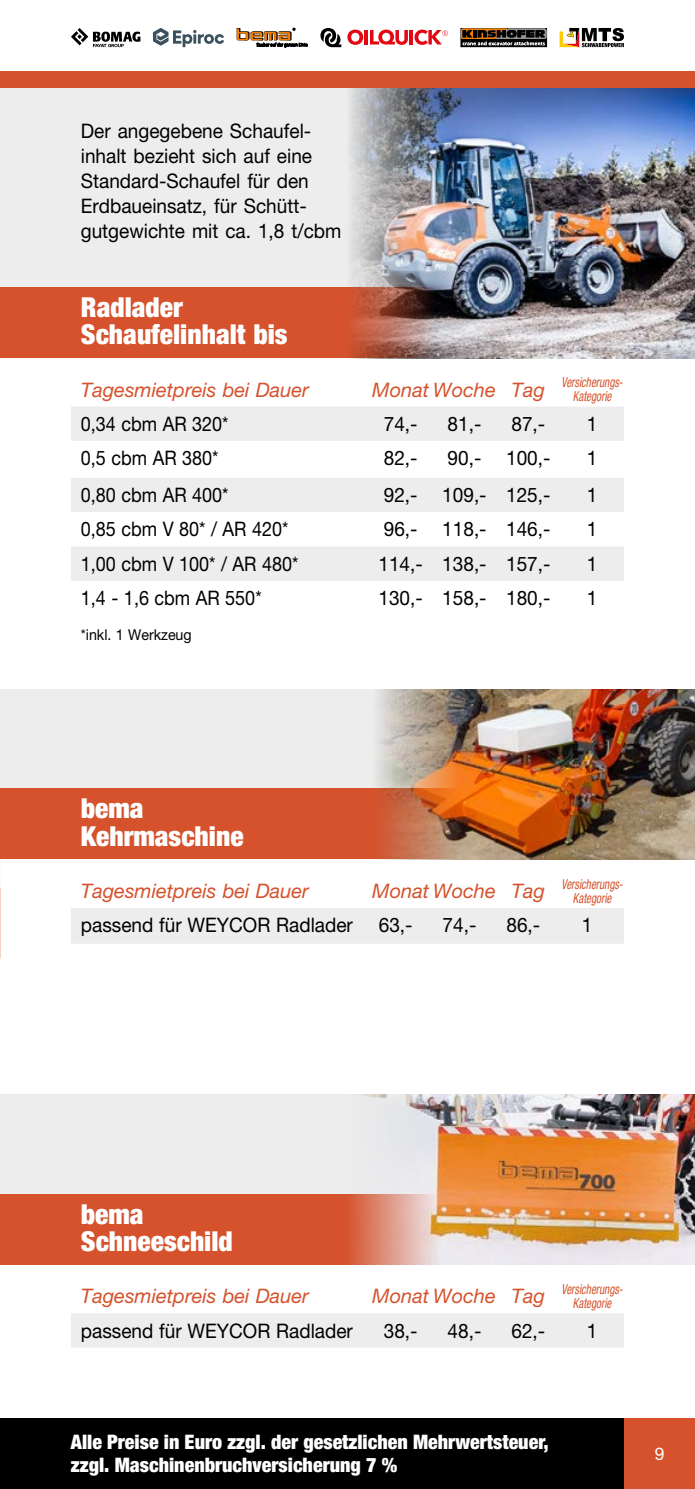
<style>
.page{position:relative;width:695px;height:1489px;background:#fff}
.page>*{position:absolute;margin:0;border:0;box-sizing:border-box;transform-origin:0 0}
.t1{font:900 condensed 27.5px/27.5px "Helvetica Neue LT Pro";color:#fff}
.t2{font:20px/25px "Helvetica Neue LT Pro";color:#000;scale:.95 1}
.t3{font:italic 20px "Helvetica Neue LT Pro";color:#d5522c}
.t4{font:20px "Helvetica Neue LT Pro";color:#000;scale:.9 1}
.t5{font:900 condensed 20px/22.5px "Helvetica Neue LT Pro";color:#fff}
.t6{font:17.5px "Helvetica Neue LT Pro";color:#fff}
.t7{font:15px "Helvetica Neue LT Pro";color:#000;scale:.95 1}
.t8{font:italic condensed 13.75px/13.8px "Helvetica Neue LT Pro";color:#d5522c;text-align:center;scale:.8 1}
</style>
<div class="page">
<div style="left:0;top:1417px;width:694px;height:71px;background:#000"></div>
<div style="left:624px;top:1417px;width:70px;height:71px;background:#d5522c"></div>
<div style="left:0;top:71px;width:694px;height:18px;background:#d5522c"></div>
<div style="left:0;top:89px;width:694px;height:198px;background:#ededed"></div>
<div style="left:0;top:287px;width:694px;height:71px;background:#d5522c"></div>
<div style="left:0;top:689px;width:694px;height:99px;background:#ededed"></div>
<div style="left:0;top:788px;width:694px;height:71px;background:#d5522c"></div>
<img style="left:376px;top:689px;width:318px;height:170px">
<div style="left:71px;top:908px;width:553px;height:35px;background:#ededed"></div>
<div style="left:0;top:1094px;width:694px;height:99px;background:#ededed"></div>
<div style="left:0;top:1193px;width:694px;height:71px;background:#d5522c"></div>
<img style="left:344px;top:1094px;width:350px;height:170px">
<div style="left:71px;top:1313px;width:553px;height:34px;background:#ededed"></div>
<img style="left:350px;top:89px;width:344px;height:269px">
<hr style="left:0;top:101px;width:3px;height:264px;background:#000;opacity:.75">
<div style="left:71px;top:407px;width:553px;height:105px;background:#ededed"></div>
<svg style="left:71px;top:441px;width:553px;height:37px"></svg>
<svg style="left:71px;top:580px;width:553px;height:1px"></svg>
<div style="left:71px;top:547px;width:553px;height:33px;background:#ededed"></div>
<svg style="left:236px;top:28px;width:72px;height:19px"></svg>
<svg style="left:347px;top:30px;width:16px;height:15px"></svg>
<hr style="left:364px;top:30px;width:4px;height:14px;background:#e30613">
<svg style="left:370px;top:30px;width:38px;height:15px"></svg>
<hr style="left:409px;top:30px;width:4px;height:14px;background:#e30613">
<svg style="left:414px;top:30px;width:34px;height:15px"></svg>
<svg style="left:320px;top:28px;width:21px;height:19px"></svg>
<svg style="left:559px;top:28px;width:65px;height:19px"></svg>
<svg style="left:71px;top:28px;width:69px;height:19px"></svg>
<svg style="left:153px;top:28px;width:71px;height:19px"></svg>
<svg style="left:460px;top:28px;width:87px;height:19px"></svg>
<p class="t2" style="left:81px;top:118px;width:276px">Der angegebene Schaufel&shy;inhalt bezieht sich auf eine<br>Standard-Schaufel für den<br>Erdbaueinsatz, für Schütt&shy;gutgewichte mit ca. 1,8 t/cbm</p>
<h1 class="t1" style="left:81px;top:293px;width:208px">Radlader<br>Schaufelinhalt bis</h1>
<p class="t3" style="left:81px;top:377px;width:229px">Tagesmietpreis bei Dauer</p>
<p class="t3" style="left:372px;top:377px;width:174px">Monat Woche Tag</p>
<p class="t8" style="left:561px;top:376px;width:78px">Versicherungs-<br>Kategorie</p>
<p class="t4" style="left:81px;top:412px;width:165px">0,34 cbm AR 320*</p>
<p class="t2" style="left:383px;top:411px;width:37px">74,-</p>
<p class="t2" style="left:447px;top:411px;width:37px">81,-</p>
<p class="t2" style="left:511px;top:411px;width:37px">87,-</p>
<p class="t2" style="left:586px;top:411px;width:13px">1</p>
<p class="t4" style="left:81px;top:446px;width:154px">0,5 cbm AR 380*</p>
<p class="t2" style="left:383px;top:445px;width:37px">82,-</p>
<p class="t2" style="left:447px;top:445px;width:110px">90,- 100,-</p>
<p class="t2" style="left:586px;top:445px;width:13px">1</p>
<p class="t4" style="left:81px;top:483px;width:165px">0,80 cbm AR 400*</p>
<p class="t2" style="left:383px;top:482px;width:177px">92,- 109,- 125,-</p>
<p class="t2" style="left:586px;top:482px;width:13px">1</p>
<p class="t4" style="left:81px;top:517px;width:232px">0,85 cbm V 80* / AR 420*</p>
<p class="t2" style="left:383px;top:516px;width:177px">96,- 118,- 146,-</p>
<p class="t2" style="left:586px;top:516px;width:13px">1</p>
<p class="t4" style="left:81px;top:551px;width:243px">1,00 cbm V 100* / AR 480*</p>
<p class="t2" style="left:378px;top:551px;width:182px">114,- 138,- 157,-</p>
<p class="t2" style="left:586px;top:551px;width:13px">1</p>
<p class="t4" style="left:81px;top:586px;width:202px">1,4 - 1,6 cbm AR 550*</p>
<p class="t2" style="left:378px;top:585px;width:182px">130,- 158,- 180,-</p>
<p class="t2" style="left:586px;top:585px;width:13px">1</p>
<p class="t7" style="left:81px;top:625px;width:118px">*inkl. 1 Werkzeug</p>
<h1 class="t1" style="left:81px;top:794px;width:164px">bema<br>Kehrmaschine</h1>
<p class="t3" style="left:81px;top:878px;width:229px">Tagesmietpreis bei Dauer</p>
<p class="t3" style="left:372px;top:878px;width:174px">Monat Woche Tag</p>
<p class="t8" style="left:561px;top:877px;width:78px">Versicherungs-<br>Kategorie</p>
<p class="t2" style="left:81px;top:912px;width:288px">passend für WEYCOR Radlader</p>
<p class="t2" style="left:379px;top:912px;width:37px">63,-</p>
<p class="t2" style="left:442px;top:912px;width:37px">74,-</p>
<p class="t2" style="left:506px;top:912px;width:37px">86,-</p>
<p class="t2" style="left:581px;top:912px;width:13px">1</p>
<h1 class="t1" style="left:81px;top:1199px;width:153px">bema<br>Schneeschild</h1>
<p class="t3" style="left:81px;top:1284px;width:229px">Tagesmietpreis bei Dauer</p>
<p class="t3" style="left:372px;top:1284px;width:174px">Monat Woche Tag</p>
<p class="t8" style="left:561px;top:1282px;width:78px">Versicherungs-<br>Kategorie</p>
<p class="t2" style="left:81px;top:1317px;width:288px">passend für WEYCOR Radlader</p>
<p class="t2" style="left:383px;top:1317px;width:37px">38,-</p>
<p class="t2" style="left:447px;top:1317px;width:37px">48,-</p>
<p class="t2" style="left:511px;top:1317px;width:37px">62,-</p>
<p class="t2" style="left:586px;top:1317px;width:13px">1</p>
<p class="t5" style="left:71px;top:1430px;width:479px">Alle Preise in Euro zzgl. der gesetzlichen Mehrwertsteuer, zzgl. Maschinenbruchversicherung 7 %</p>
<p class="t6" style="left:654px;top:1442px;width:11px">9</p>
</div>
